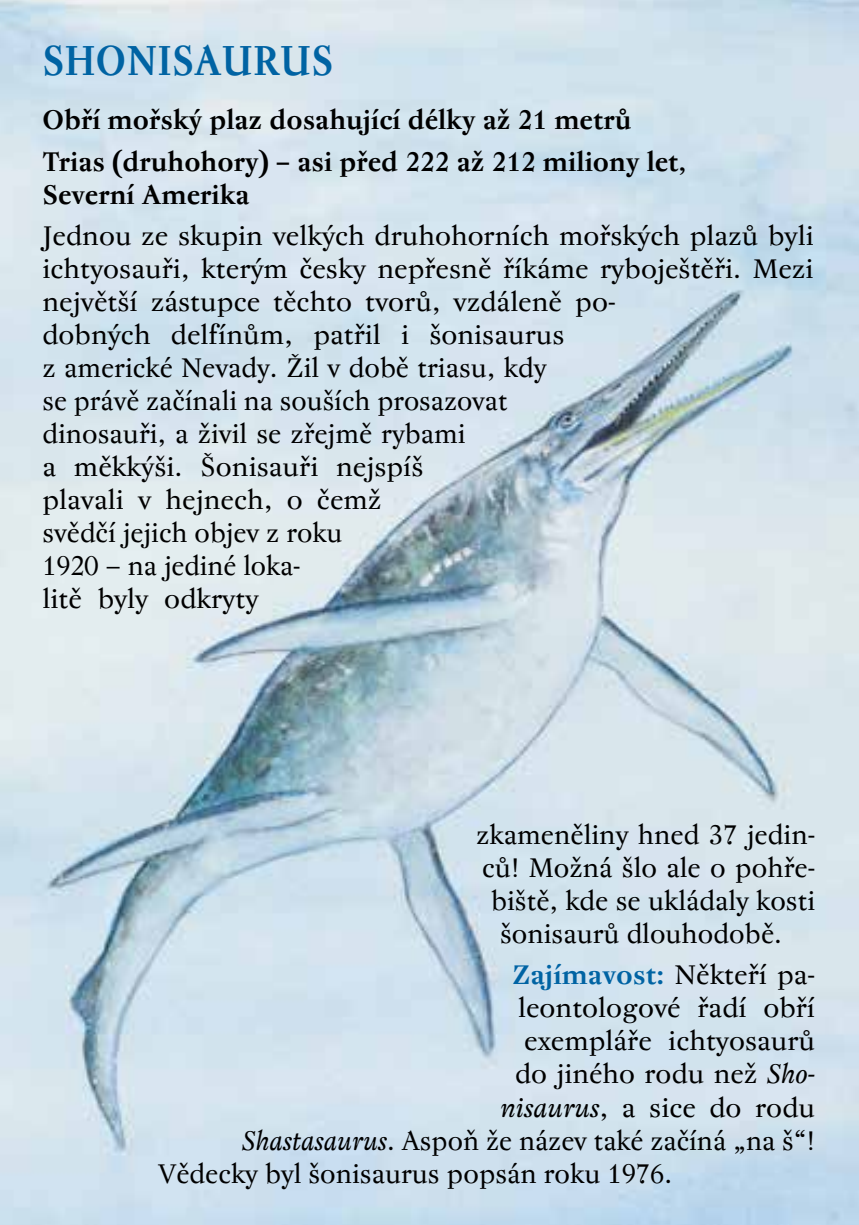
<style>
.page{position:relative;width:859px;height:1225px;background:#fff}
.page>*{position:absolute;margin:0;border:0;box-sizing:border-box;transform-origin:0 0}
.t1{font:700 42px "Regent Pro";color:#0063a3;scale:.9 1}
.t2{font:27px/33px "Regent Pro";color:#000}
.t3{font:700 27px/41.4px "Regent Pro";color:#000}
.t4{font:700 27px "Regent Pro";color:#0063a3}
.s1{font-weight:400;color:#000}
.s2{font-style:italic}
</style>
<div class="page">
<img style="left:0;top:0;width:859px;height:1225px">
<h1 class="t1" style="left:43px;top:35px;width:325px">SHONISAURUS</h1>
<p class="t3" style="left:43px;top:99px;width:645px">Obří mořský plaz dosahující délky až 21 metrů<br>Trias (druhohory) – asi před 222 až 212 miliony let,</p>
<p class="t3" style="left:43px;top:174px;width:209px">Severní Amerika</p>
<p class="t2" style="left:43px;top:219px;width:773px">Jednou ze skupin velkých druhohorních mořských plazů byli ichtyosauři, kterým česky nepřesně říkáme ryboještěři. Mezi největší zástupce těchto tvorů, vzdáleně po-<br>dobných delfínům, patřil i šonisaurus<br>z americké Nevady. Žil v době triasu, kdy<br>se právě začínali na souších prosazovat<br>dinosauři, a živil se zřejmě rybami<br>a měkkýši. Šonisauři nejspíš<br>plavali v hejnech, o čemž<br>svědčí jejich objev z roku<br>1920 – na jediné loka-<br>litě byly odkryty</p>
<p class="t2" style="left:476px;top:818px;width:341px;text-align:center">zkameněliny hned 37 jedin&shy;ců! Možná šlo ale o pohře&shy;biště, kde se ukládaly kosti šonisaurů dlouhodobě.</p>
<p class="t4" style="left:512px;top:959px;width:304px">Zajímavost: <span class="s1">Někteří pa-</span></p>
<p class="t2" style="left:518px;top:992px;width:298px">leontologové řadí obří</p>
<p class="t2" style="left:524px;top:1025px;width:293px">exempláře ichtyosaurů</p>
<p class="t2" style="left:515px;top:1058px;width:302px">do jiného rodu než <span class="s2">Sho-</span></p>
<p class="t2" style="left:500px;top:1091px;width:316px"><span class="s2">nisaurus</span>, a sice do rodu</p>
<p class="t2" style="left:242px;top:1124px;width:575px"><span class="s2">Shastasaurus</span>. Aspoň že název také začíná „na š“!</p>
<p class="t2" style="left:158px;top:1157px;width:516px">Vědecky byl šonisaurus popsán roku 1976.</p>
</div>
